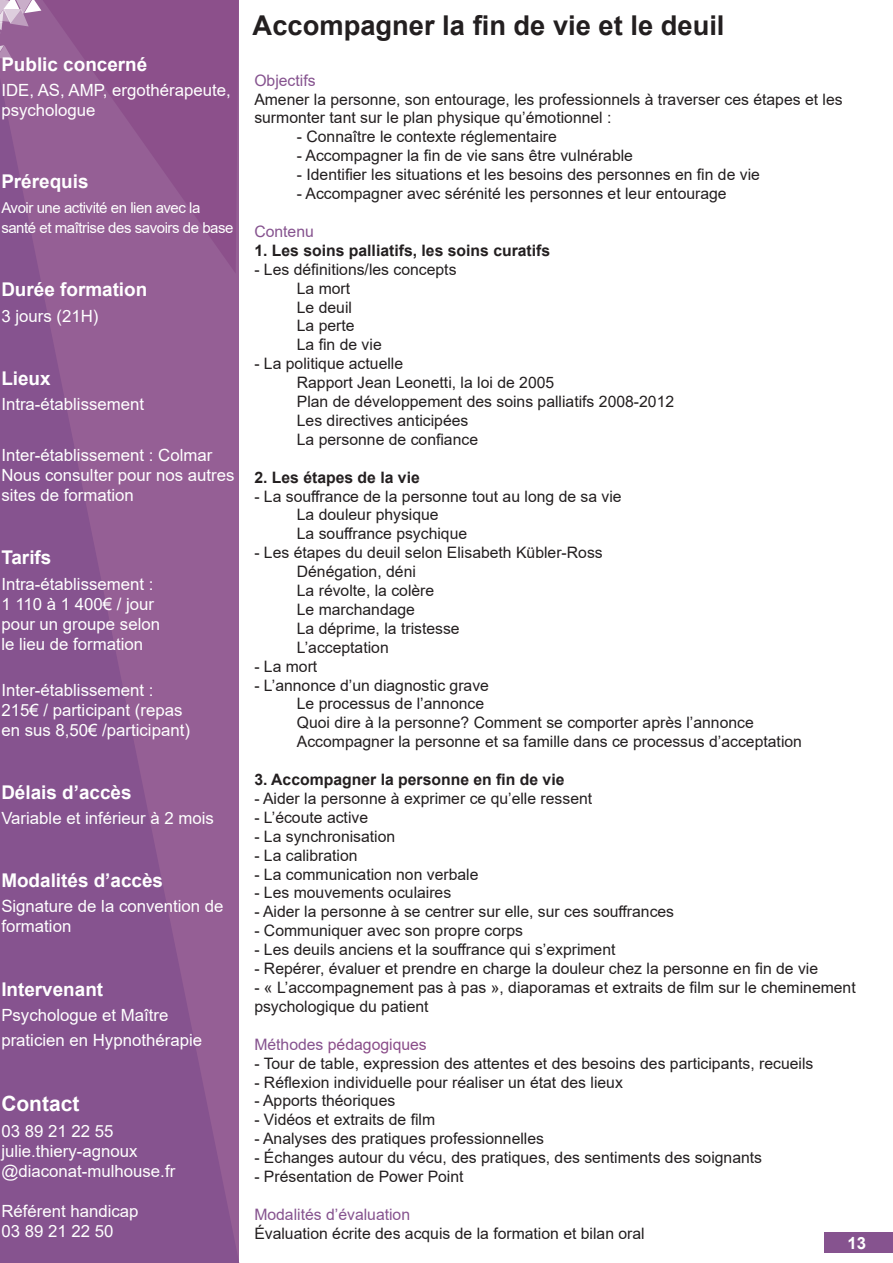
<style>
.page{position:relative;width:893px;height:1263px;background:#fff}
.page>*{position:absolute;margin:0;border:0;box-sizing:border-box;transform-origin:0 0}
.TITRES_DES_FORMATION{font:700 27.3px "Arial";color:#231f20}
.titres_colonnes{font:700 21px "Arial";color:#fff}
.titres_colonnes-2{font:700 18.9px "Arial";color:#fff}
.texte_colonne{font:16.8px/20.1px "Arial";color:#fff}
.titres_colonnes-3{font:16.8px "Arial";color:#fff}
.t1{font:700 16.8px "Arial";color:#fff}
.t2{font:15.75px/18.9px "Arial";color:#231f20}
.t3{font:700 15.75px "Arial";color:#231f20}
.t4{font:15.75px "Arial";color:#86538f}
.t5{font:15.75px "Arial";color:#8a4d89}
.texte_colonne-2{font:15px/20.1px "Arial";letter-spacing:-.03em;color:#fff}
.s1{color:#86538f}
</style>
<div class="page">
<svg style="left:0;top:0;width:240px;height:1263px;background:#8d5891"></svg>
<svg style="left:0;top:0;width:41px;height:36px"></svg>
<svg style="left:0;top:45px;width:12px;height:14px"></svg>
<div style="left:824px;top:1233px;width:68px;height:20px;background:#86538f"></div>
<p class="titres_colonnes-2" style="left:1px;top:51px;width:148px">Public concerné</p>
<p class="texte_colonne" style="left:1px;top:80px;width:231px">IDE, AS, AMP, ergothérapeute, psychologue</p>
<p class="titres_colonnes-2" style="left:1px;top:168px;width:89px">Prérequis</p>
<p class="texte_colonne-2" style="left:1px;top:198px;width:234px">Avoir une activité en lien avec la santé et maîtrise des savoirs de base</p>
<p class="titres_colonnes-2" style="left:1px;top:276px;width:147px">Durée formation</p>
<p class="titres_colonnes-3" style="left:1px;top:304px;width:99px">3 jours (21H)</p>
<p class="titres_colonnes-2" style="left:1px;top:365px;width:51px">Lieux</p>
<p class="texte_colonne" style="left:1px;top:394px;width:144px">Intra-établissement</p>
<p class="texte_colonne" style="left:1px;top:445px;width:235px">Inter-établissement : Colmar<br>Nous consulter pour nos autres sites de formation</p>
<p class="titres_colonnes-2" style="left:1px;top:544px;width:52px">Tarifs</p>
<p class="texte_colonne" style="left:1px;top:574px;width:154px">Intra-établissement :</p>
<p class="texte_colonne" style="left:1px;top:594px;width:154px">1 110 à 1 400€ / jour</p>
<p class="texte_colonne" style="left:1px;top:614px;width:160px">pour un groupe selon</p>
<p class="texte_colonne" style="left:1px;top:634px;width:143px">le lieu de formation</p>
<p class="texte_colonne" style="left:1px;top:679px;width:154px">Inter-établissement :</p>
<p class="texte_colonne" style="left:1px;top:700px;width:190px">215€ / participant (repas en sus 8,50€ /participant)</p>
<p class="titres_colonnes-2" style="left:1px;top:779px;width:132px">Délais d’accès</p>
<p class="texte_colonne" style="left:1px;top:808px;width:214px">Variable et inférieur à 2 mois</p>
<p class="titres_colonnes-2" style="left:1px;top:867px;width:163px">Modalités d’accès</p>
<p class="texte_colonne" style="left:1px;top:896px;width:224px">Signature de la convention de formation</p>
<p class="titres_colonnes-2" style="left:1px;top:975px;width:103px">Intervenant</p>
<p class="texte_colonne" style="left:1px;top:1002px;width:202px;line-height:25.2px">Psychologue et Maître praticien en Hypnothérapie</p>
<p class="titres_colonnes" style="left:1px;top:1089px;width:80px">Contact</p>
<p class="texte_colonne" style="left:1px;top:1120px;width:114px">03 89 21 22 55</p>
<p class="texte_colonne" style="left:1px;top:1141px;width:175px">julie.thiery-agnoux @diaconat-mulhouse.fr</p>
<p class="texte_colonne" style="left:1px;top:1201px;width:139px">Référent handicap</p>
<p class="texte_colonne" style="left:1px;top:1221px;width:114px">03 89 21 22 50</p>
<p class="TITRES_DES_FORMATION" style="left:253px;top:6px;width:473px">Accompagner la fin de vie et le deuil</p>
<p class="t4" style="left:254px;top:69px;width:63px">Objectifs</p>
<p class="t2" style="left:254px;top:89px;width:590px">Amener la personne, son entourage, les professionnels à traverser ces étapes et les surmonter tant sur le plan physique qu’émotionnel :</p>
<p class="t2" style="left:297px;top:127px;width:261px">- Connaître le contexte réglementaire</p>
<p class="t2" style="left:297px;top:146px;width:338px">- Accompagner la fin de vie sans être vulnérable</p>
<p class="t2" style="left:297px;top:165px;width:465px">- Identifier les situations et les besoins des personnes en fin de vie</p>
<p class="t2" style="left:297px;top:184px;width:431px">- Accompagner avec sérénité les personnes et leur entourage</p>
<p class="t4" style="left:254px;top:220px;width:61px">Contenu</p>
<p class="t3" style="left:254px;top:239px;width:297px">1. Les soins palliatifs, les soins curatifs</p>
<p class="t2" style="left:254px;top:260px;width:204px">- Les définitions/les concepts</p>
<p class="t2" style="left:297px;top:278px;width:55px">La mort</p>
<p class="t2" style="left:297px;top:297px;width:57px">Le deuil</p>
<p class="t2" style="left:297px;top:316px;width:59px">La perte</p>
<p class="t2" style="left:297px;top:335px;width:86px">La fin de vie</p>
<p class="t2" style="left:254px;top:354px;width:150px">- La politique actuelle</p>
<p class="t2" style="left:297px;top:373px;width:259px">Rapport Jean Leonetti, la loi de 2005</p>
<p class="t2" style="left:297px;top:392px;width:379px">Plan de développement des soins palliatifs 2008-2012</p>
<p class="t2" style="left:297px;top:411px;width:173px">Les directives anticipées</p>
<p class="t2" style="left:297px;top:430px;width:183px">La personne de confiance</p>
<p class="t3" style="left:254px;top:466px;width:167px">2. Les étapes de la vie</p>
<p class="t2" style="left:254px;top:486px;width:369px">- La souffrance de la personne tout au long de sa vie</p>
<p class="t2" style="left:297px;top:505px;width:143px">La douleur physique</p>
<p class="t2" style="left:297px;top:524px;width:172px">La souffrance psychique</p>
<p class="t2" style="left:254px;top:543px;width:350px">- Les étapes du deuil selon Elisabeth Kübler-Ross</p>
<p class="t2" style="left:297px;top:562px;width:121px">Dénégation, déni</p>
<p class="t2" style="left:297px;top:581px;width:139px">La révolte, la colère</p>
<p class="t2" style="left:297px;top:600px;width:120px">Le marchandage</p>
<p class="t2" style="left:297px;top:619px;width:164px">La déprime, la tristesse</p>
<p class="t2" style="left:297px;top:638px;width:93px">L’acceptation</p>
<p class="t2" style="left:254px;top:656px;width:65px">- La mort</p>
<p class="t2" style="left:254px;top:675px;width:236px">- L’annonce d’un diagnostic grave</p>
<p class="t2" style="left:297px;top:694px;width:189px">Le processus de l’annonce</p>
<p class="t2" style="left:297px;top:713px;width:458px">Quoi dire à la personne? Comment se comporter après l’annonce</p>
<p class="t2" style="left:297px;top:732px;width:507px">Accompagner la personne et sa famille dans ce processus d’acceptation</p>
<p class="t3" style="left:254px;top:768px;width:312px">3. Accompagner la personne en fin de vie</p>
<p class="t2" style="left:254px;top:789px;width:339px">- Aider la personne à exprimer ce qu’elle ressent</p>
<p class="t2" style="left:254px;top:808px;width:115px">- L’écoute active</p>
<p class="t2" style="left:254px;top:827px;width:142px">- La synchronisation</p>
<p class="t2" style="left:254px;top:845px;width:105px">- La calibration</p>
<p class="t2" style="left:254px;top:864px;width:226px">- La communication non verbale</p>
<p class="t2" style="left:254px;top:883px;width:198px">- Les mouvements oculaires</p>
<p class="t2" style="left:254px;top:902px;width:421px">- Aider la personne à se centrer sur elle, sur ces souffrances</p>
<p class="t2" style="left:254px;top:921px;width:270px">- Communiquer avec son propre corps</p>
<p class="t2" style="left:254px;top:940px;width:363px">- Les deuils anciens et la souffrance qui s’expriment</p>
<p class="t2" style="left:254px;top:959px;width:565px">- Repérer, évaluer et prendre en charge la douleur chez la personne en fin de vie</p>
<p class="t2" style="left:254px;top:978px;width:603px">- « L’accompagnement pas à pas », diaporamas et extraits de film sur le cheminement psychologique du patient</p>
<p class="t5" style="left:254px;top:1033px;width:174px"><span class="s1">Méthodes</span> pédagogiques</p>
<p class="t2" style="left:254px;top:1053px;width:561px">- Tour de table, expression des attentes et des besoins des participants, recueils</p>
<p class="t2" style="left:254px;top:1072px;width:370px">- Réflexion individuelle pour réaliser un état des lieux</p>
<p class="t2" style="left:254px;top:1091px;width:142px">- Apports théoriques</p>
<p class="t2" style="left:254px;top:1110px;width:182px">- Vidéos et extraits de film</p>
<p class="t2" style="left:254px;top:1129px;width:291px">- Analyses des pratiques professionnelles</p>
<p class="t2" style="left:254px;top:1148px;width:509px">- Échanges autour du vécu, des pratiques, des sentiments des soignants</p>
<p class="t2" style="left:254px;top:1167px;width:211px">- Présentation de Power Point</p>
<p class="t4" style="left:254px;top:1203px;width:157px">Modalités d’évaluation</p>
<p class="t2" style="left:254px;top:1223px;width:392px">Évaluation écrite des acquis de la formation et bilan oral</p>
<p class="t1" style="left:847px;top:1231px;width:20px">13</p>
</div>
